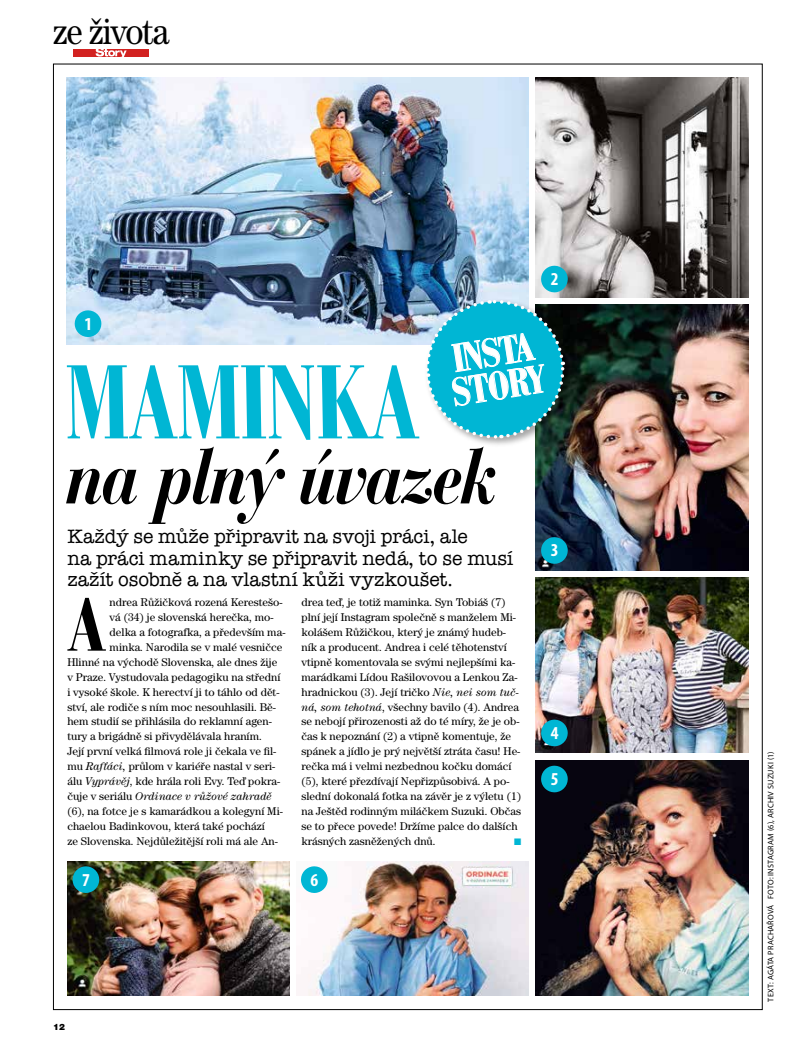
<style>
.page{position:relative;width:798px;height:1063px;background:#fff}
.page>*{position:absolute;margin:0;border:0;box-sizing:border-box;transform-origin:0 0}
.t1{font:700 condensed 103.75px "Bauer Bodoni OT";color:#00b6d4;scale:.91 1}
.t2{font:italic 700 77.5px "Bauer Bodoni OT";color:#000;scale:.9 1}
.t3{font:700 condensed 75px "Bauer Bodoni OT";color:#000}
.t4{font:700 condensed 38.75px/33.8px "Bauer Bodoni OT";color:#fff;scale:.96 1}
.t5{font:37.25px "ITC Century OT";letter-spacing:-.035em;color:#000;scale:.88 1}
.t6{font:500 20px/21.2px "American Type Itc TOT";color:#000}
.t7{font:700 condensed 18.25px "Myriad Pro";color:#fff}
.t8{font:11.25px/15px "ITC Century OT";color:#000}
.t9{font:italic 11.25px "ITC Century OT";color:#000}
.t10{font:9.38px "Zapf Dingbats ITCOT";color:#00b6d4}
.t11{font:900 8.75px "Helvetica Neue OT";color:#000}
.t12{font:8.12px "Myriad Pro";letter-spacing:.03em;color:#000}
.s1{font-style:italic}
.s2{font-style:normal}
</style>
<div class="page">
<img style="left:535px;top:305px;width:213px;height:265px">
<img style="left:307px;top:861px;width:221px;height:135px">
<img style="left:535px;top:578px;width:213px;height:175px">
<img style="left:535px;top:760px;width:213px;height:236px">
<img style="left:67px;top:861px;width:222px;height:135px">
<img style="left:535px;top:78px;width:213px;height:220px">
<img style="left:67px;top:78px;width:461px;height:267px">
<svg style="left:74px;top:310px;width:28px;height:28px"></svg>
<div style="left:74px;top:49px;width:75px;height:8px;background:#d22221"></div>
<svg style="left:96px;top:49px;width:31px;height:8px"></svg>
<svg style="left:540px;top:719px;width:28px;height:28px"></svg>
<svg style="left:540px;top:537px;width:28px;height:27px"></svg>
<div style="left:423px;top:298px;width:150px;height:150px;background:#000;opacity:.35"></div>
<img style="left:424px;top:265px;width:144px;height:175px">
<svg style="left:540px;top:765px;width:28px;height:28px"></svg>
<svg style="left:301px;top:866px;width:27px;height:28px"></svg>
<svg style="left:72px;top:866px;width:28px;height:28px"></svg>
<h3 class="t5" style="left:53px;top:9px;width:133px">ze života</h3>
<h3 class="t7" style="left:84px;top:313px;width:9px">1</h3>
<h3 class="t7" style="left:550px;top:269px;width:9px">2</h3>
<h3 class="t4" style="left:444px;top:344px;width:99px;rotate:-9deg">INSTA<br>STORY</h3>
<h1 class="t1" style="left:65px;top:343px;width:389px">MAMINKA</h1>
<h2 class="t2" style="left:66px;top:429px;width:482px">na plný úvazek</h2>
<h3 class="t6" style="left:67px;top:527px;width:447px">Každý se může připravit na svoji práci, ale<br>na práci maminky se připravit nedá, to se musí zažít osobně a na vlastní kůži vyzkoušet.</h3>
<h3 class="t3" style="left:69px;top:582px;width:38px">A</h3>
<p class="t8" style="left:110px;top:595px;width:174px">ndrea Růžičková rozená Kerestešo-</p>
<p class="t8" style="left:110px;top:610px;width:165px">vá (34) je slovenská herečka, mo-</p>
<p class="t8" style="left:110px;top:625px;width:177px">delka a fotografka, a především ma-</p>
<p class="t8" style="left:110px;top:640px;width:174px">minka. Narodila se v malé vesničce</p>
<p class="t8" style="left:67px;top:655px;width:211px">Hlinné na východě Slovenska, ale dnes žije</p>
<p class="t8" style="left:67px;top:670px;width:214px">v Praze. Vystudovala pedagogiku na střední</p>
<p class="t8" style="left:67px;top:684px;width:213px">i vysoké škole. K herectví ji to táhlo od dět-</p>
<p class="t8" style="left:67px;top:699px;width:210px">ství, ale rodiče s ním moc nesouhlasili. Bě-</p>
<p class="t8" style="left:67px;top:714px;width:206px">hem studií se přihlásila do reklamní agen-</p>
<p class="t8" style="left:67px;top:729px;width:196px">tury a brigádně si přivydělávala hraním.</p>
<p class="t8" style="left:67px;top:744px;width:210px">Její první velká filmová role ji čekala ve fil-</p>
<p class="t8" style="left:67px;top:759px;width:209px">mu <span class="s1">Rafťáci,</span> průlom v kariéře nastal v seri-</p>
<p class="t8" style="left:67px;top:774px;width:214px">álu <span class="s1">Vyprávěj</span>, kde hrála roli Evy. Teď pokra-</p>
<p class="t9" style="left:67px;top:790px;width:206px"><span class="s2">čuje v seriálu</span> Ordinace v růžové zahradě</p>
<p class="t8" style="left:67px;top:804px;width:217px">(6), na fotce je s kamarádkou a kolegyní Mi-</p>
<p class="t8" style="left:67px;top:819px;width:199px">chaelou Badinkovou, která také pochází</p>
<p class="t8" style="left:67px;top:834px;width:212px">ze Slovenska. Nejdůležitější roli má ale An-</p>
<p class="t8" style="left:301px;top:595px;width:221px">drea teď, je totiž maminka. Syn Tobiáš (7) plní její Instagram společně s manželem Mi&shy;kolášem Růžičkou, který je známý hudeb&shy;ník a producent. Andrea i celé těhotenství vtipně komentovala se svými nejlepšími ka&shy;marádkami Lídou Rašilovovou a Lenkou Za&shy;hradnickou (3). Její tričko <span class="s1">Nie, nei som tuč&shy;ná, som tehotná</span>, všechny bavilo (4). Andrea se nebojí přirozenosti až do té míry, že je ob&shy;čas k nepoznání (2) a vtipně komentuje, že spánek a jídlo je prý největší ztráta času! He&shy;rečka má i velmi nezbednou kočku domácí (5), které přezdívají Nepřizpůsobivá. A po&shy;slední dokonalá fotka na závěr je z výletu (1) na Ještěd rodinným miláčkem Suzuki. Občas se to přece povede! Držíme palce do dalších krásných zasněžených dnů.</p>
<p class="t10" style="left:514px;top:837px;width:9px">■</p>
<h3 class="t7" style="left:82px;top:869px;width:9px">7</h3>
<h3 class="t7" style="left:310px;top:869px;width:9px">6</h3>
<h3 class="t7" style="left:550px;top:540px;width:9px">3</h3>
<h3 class="t7" style="left:550px;top:723px;width:9px">4</h3>
<h3 class="t7" style="left:550px;top:769px;width:9px">5</h3>
<p class="t11" style="left:53px;top:1022px;width:13px">12</p>
<p class="t12" style="left:765px;top:1002px;width:252px;rotate:-90deg">TEXT: AGÁTA PRACHAŘOVÁ FOTO: INSTAGRAM (6), ARCHIV SUZUKI (1)</p>
</div>
